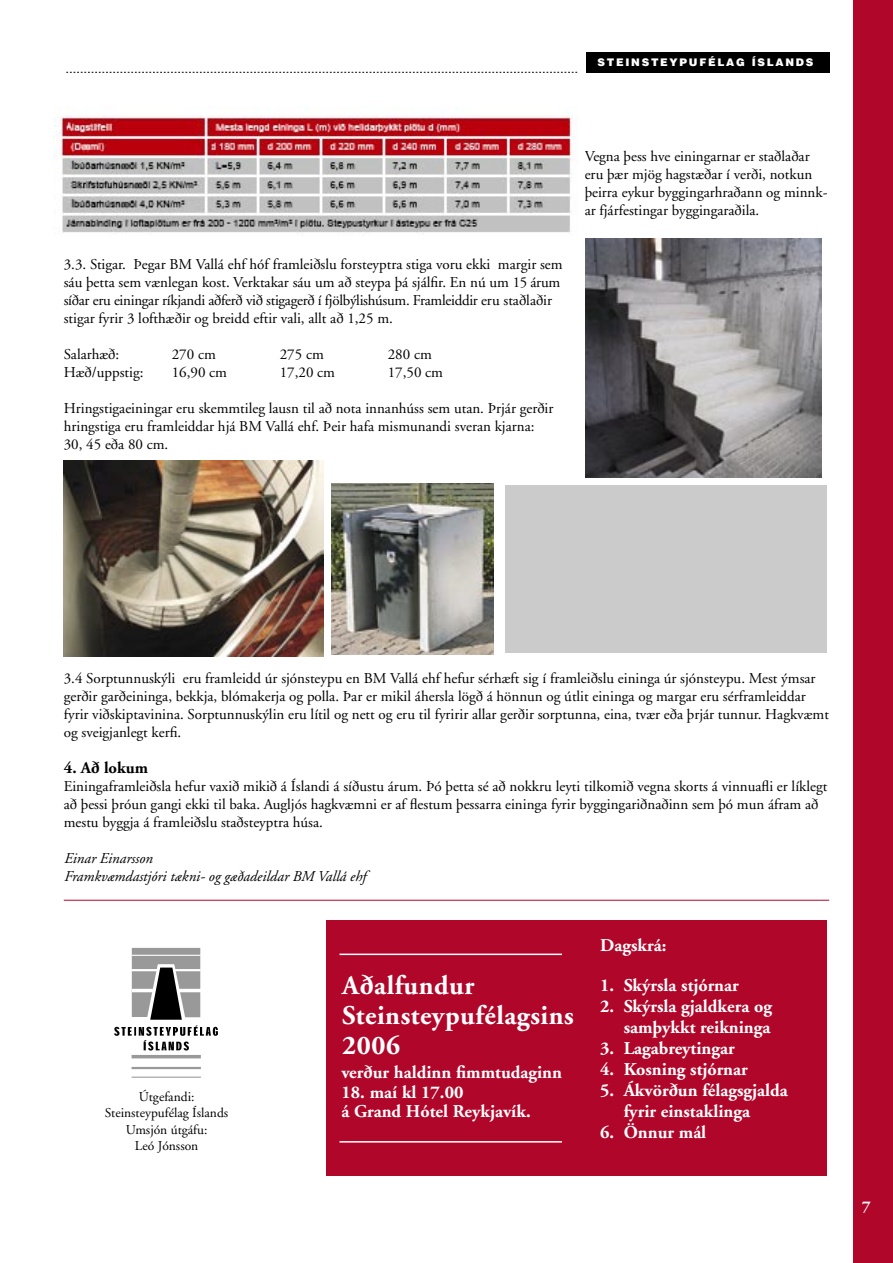
<style>
.page{position:relative;width:893px;height:1263px;background:#fff}
.page>*{position:absolute;margin:0;border:0;box-sizing:border-box;transform-origin:0 0}
.t1{font:700 27px/30px "Adobe Garamond";letter-spacing:.02em;color:#fff}
.t2{font:700 18px/21px "Adobe Garamond";color:#fff}
.t3{font:700 16.5px "Adobe Garamond";color:#000}
.t4{font:700 16.5px "Adobe Garamond";color:#fff}
.t5{font:15px/18px "Adobe Garamond";color:#000}
.t6{font:italic 15px/18px "Adobe Garamond";color:#000}
.t7{font:13.5px/16.5px "Adobe Garamond";color:#000;text-align:center}
.t8{font:900 10.5px "Helvetica";letter-spacing:.165em;color:#fff}
</style>
<div class="page">
<div style="left:854px;top:0;width:39px;height:1263px;background:#b0062a"></div>
<div style="left:586px;top:52px;width:244px;height:20px;background:#000"></div>
<svg style="left:66px;top:72px;width:511px;height:1px"></svg>
<div style="left:327px;top:920px;width:500px;height:256px;background:#b0062a"></div>
<img style="left:53px;top:106px;width:522px;height:127px">
<img style="left:585px;top:239px;width:237px;height:238px">
<img style="left:64px;top:460px;width:260px;height:196px">
<img style="left:332px;top:484px;width:162px;height:171px">
<div style="left:505px;top:485px;width:322px;height:167px;background:#cbcbcb"></div>
<hr style="left:132px;top:1055px;width:69px;height:3px;background:#999">
<hr style="left:132px;top:1067px;width:69px;height:2px;background:#999">
<hr style="left:132px;top:1076px;width:69px;height:2px;background:#999">
<svg style="left:114px;top:947px;width:104px;height:103px"></svg>
<hr style="left:64px;top:900px;width:765px;height:1px;background:#b0062a">
<hr style="left:339px;top:953px;width:223px;height:2px;background:#fff">
<hr style="left:339px;top:1141px;width:223px;height:1px;background:#fff">
<p class="t8" style="left:597px;top:55px;width:217px">STEINSTEYPUFÉLAG ÍSLANDS</p>
<p class="t5" style="left:64px;top:255px;width:500px">3.3. Stigar. Þegar BM Vallá ehf hóf framleiðslu forsteyptra stiga voru ekki margir sem sáu þetta sem vænlegan kost. Verktakar sáu um að steypa þá sjálfir. En nú um 15 árum síðar eru einingar ríkjandi aðferð við stigagerð í fjölbýlishúsum. Framleiddir eru staðlaðir stigar fyrir 3 lofthæðir og breidd eftir vali, allt að 1,25 m.</p>
<p class="t5" style="left:64px;top:345px;width:57px">Salarhæð:</p>
<p class="t5" style="left:172px;top:345px;width:46px">270 cm</p>
<p class="t5" style="left:280px;top:345px;width:46px">275 cm</p>
<p class="t5" style="left:388px;top:345px;width:46px">280 cm</p>
<p class="t5" style="left:64px;top:363px;width:81px">Hæð/uppstig:</p>
<p class="t5" style="left:172px;top:363px;width:57px">16,90 cm</p>
<p class="t5" style="left:280px;top:363px;width:57px">17,20 cm</p>
<p class="t5" style="left:388px;top:363px;width:57px">17,50 cm</p>
<p class="t5" style="left:64px;top:399px;width:491px">Hringstigaeiningar eru skemmtileg lausn til að nota innanhúss sem utan. Þrjár gerðir hringstiga eru framleiddar hjá BM Vallá ehf. Þeir hafa mismunandi sveran kjarna:<br>30, 45 eða 80 cm.</p>
<p class="t5" style="left:585px;top:147px;width:244px">Vegna þess hve einingarnar er staðlaðar eru þær mjög hagstæðar í verði, notkun þeirra eykur byggingarhraðann og minnk&shy;ar fjárfestingar byggingaraðila.</p>
<p class="t5" style="left:64px;top:669px;width:767px">3.4 Sorptunnuskýli eru framleidd úr sjónsteypu en BM Vallá ehf hefur sérhæft sig í framleiðslu eininga úr sjónsteypu. Mest ýmsar gerðir garðeininga, bekkja, blómakerja og polla. Þar er mikil áhersla lögð á hönnun og útlit eininga og margar eru sérframleiddar fyrir viðskiptavinina. Sorptunnuskýlin eru lítil og nett og eru til fyririr allar gerðir sorptunna, eina, tvær eða þrjár tunnur. Hagkvæmt og sveigjanlegt kerfi.</p>
<p class="t3" style="left:64px;top:759px;width:86px">4. Að lokum</p>
<p class="t5" style="left:64px;top:777px;width:765px">Einingaframleiðsla hefur vaxið mikið á Íslandi á síðustu árum. Þó þetta sé að nokkru leyti tilkomið vegna skorts á vinnuafli er líklegt að þessi þróun gangi ekki til baka. Augljós hagkvæmni er af flestum þessarra eininga fyrir byggingariðnaðinn sem þó mun áfram að mestu byggja á framleiðslu staðsteyptra húsa.</p>
<p class="t6" style="left:64px;top:850px;width:303px">Einar Einarsson<br>Framkvæmdastjóri tækni- og gæðadeildar BM Vallá ehf</p>
<p class="t7" style="left:105px;top:1088px;width:125px">Útgefandi:<br>Steinsteypufélag Íslands<br>Umsjón útgáfu:<br>Leó Jónsson</p>
<h1 class="t1" style="left:342px;top:971px;width:233px">Aðalfundur<br>Steinsteypufélagsins<br>2006</h1>
<p class="t2" style="left:342px;top:1062px;width:222px">verður haldinn fimmtudaginn</p>
<p class="t2" style="left:342px;top:1083px;width:191px;line-height:19.5px">18. maí kl 17.00<br>á Grand Hótel Reykjavík.</p>
<p class="t2" style="left:600px;top:935px;width:68px">Dagskrá:</p>
<p class="t2" style="left:600px;top:975px;width:140px">1. Skýrsla stjórnar</p>
<p class="t2" style="left:600px;top:996px;width:173px;text-align:right">2. Skýrsla gjaldkera og samþykkt reikninga</p>
<p class="t2" style="left:600px;top:1038px;width:136px">3. Lagabreytingar</p>
<p class="t2" style="left:600px;top:1059px;width:149px">4. Kosning stjórnar</p>
<p class="t2" style="left:624px;top:1080px;width:166px;text-indent:-23px">5. Ákvörðun félagsgjalda fyrir einstaklinga</p>
<p class="t2" style="left:600px;top:1122px;width:108px">6. Önnur mál</p>
<p class="t4" style="left:862px;top:1197px;width:10px">7</p>
</div>
